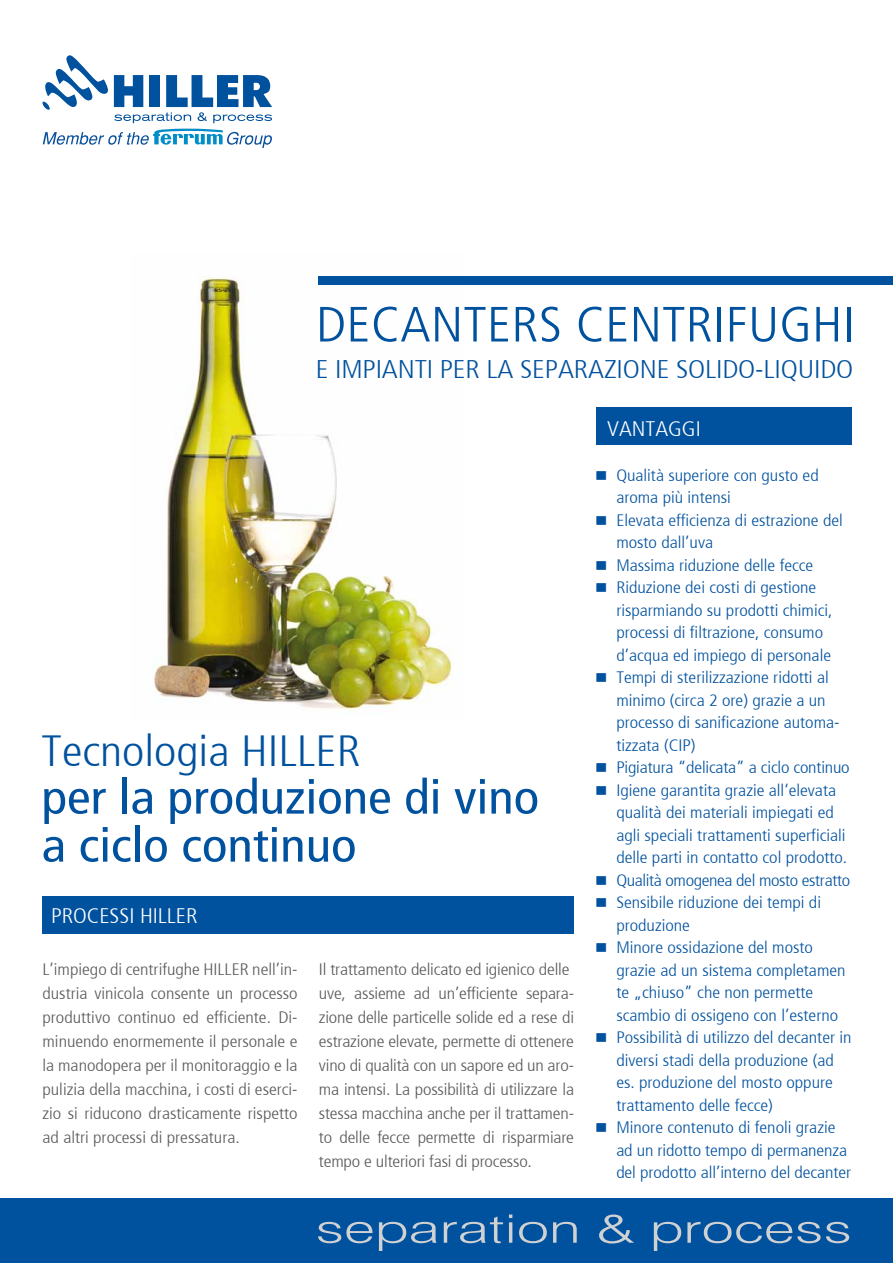
<style>
.page{position:relative;width:893px;height:1263px;background:#fff}
.page>*{position:absolute;margin:0;border:0;box-sizing:border-box;transform-origin:0 0}
.t1{font:300 49.5px "Fruti Cond";letter-spacing:.005em;color:#00519e;scale:1.1 1}
.t2{font:48px/48px "Fruti Cond Normal";color:#00519e;scale:1.1 1}
.t3{font:300 43.5px "Fruti Cond";color:#00519e;scale:1.1 1}
.t4{font:300 25.5px "Fruti Cond";letter-spacing:-.005em;color:#00519e;scale:1.13 1}
.t5{font:300 21px "Fruti Cond";color:#fff;scale:1.1 1}
.t6{font:300 16.5px/22.5px "Fruti Cond";color:#00519e;scale:1.1 1}
.t7{font:300 16.5px/24px "Fruti Cond";letter-spacing:-.01em;color:#58585a;text-align:justify;scale:1.1 1}
.t8{font:300 16.5px "Fruti Cond";letter-spacing:-.02em;color:#00519e;scale:1.1 1}
</style>
<div class="page">
<img style="left:154px;top:276px;width:309px;height:437px">
<div style="left:0;top:1199px;width:893px;height:64px;background:#00519e"></div>
<div style="left:596px;top:407px;width:255px;height:38px;background:#00519e"></div>
<div style="left:43px;top:896px;width:531px;height:38px;background:#00519e"></div>
<svg style="left:318px;top:1214px;width:531px;height:37px"></svg>
<div style="left:319px;top:276px;width:574px;height:8px;background:#00519e"></div>
<svg style="left:42px;top:55px;width:230px;height:93px"></svg>
<h1 class="t1" style="left:316px;top:296px;width:491px">DECANTERS CENTRIFUGHI</h1>
<h3 class="t4" style="left:316px;top:354px;width:477px">E IMPIANTI PER LA SEPARAZIONE SOLIDO-LIQUIDO</h3>
<h3 class="t3" style="left:42px;top:726px;width:292px">Tecnologia HILLER</h3>
<h2 class="t2" style="left:42px;top:773px;width:454px">per la produzione di vino a ciclo continuo</h2>
<p class="t5" style="left:51px;top:904px;width:135px">PROCESSI HILLER</p>
<p class="t7" style="left:43px;top:958px;width:233px">L’impiego di centrifughe HILLER nell’in&shy;dustria vinicola consente un processo produttivo continuo ed efficiente. Di&shy;minuendo enormemente il personale e la manodopera per il monitoraggio e la pulizia della macchina, i costi di eserci&shy;zio si riducono drasticamente rispetto ad altri processi di pressatura.</p>
<p class="t7" style="left:319px;top:958px;width:233px;text-align:left">Il trattamento delicato ed igienico delle uve, assieme ad un’efficiente separa&shy;zione delle particelle solide ed a rese di estrazione elevate, permette di ottenere vino di qualità con un sapore ed un aro&shy;ma intensi. La possibilità di utilizzare la stessa macchina anche per il trattamen&shy;to delle fecce permette di risparmiare tempo e ulteriori fasi di processo.</p>
<p class="t5" style="left:607px;top:416px;width:87px">VANTAGGI</p>
<p class="t6" style="left:616px;top:464px;width:185px;text-indent:-21px">■ Qualità superiore con gusto ed aroma più intensi</p>
<p class="t6" style="left:616px;top:509px;width:207px;text-indent:-21px">■ Elevata efficienza di estrazione del mosto dall’uva</p>
<p class="t6" style="left:595px;top:554px;width:200px">■ Massima riduzione delle fecce</p>
<p class="t6" style="left:616px;top:576px;width:198px;text-indent:-21px">■ Riduzione dei costi di gestione risparmiando su prodotti chimici, processi di filtrazione, consumo d’acqua ed impiego di personale</p>
<p class="t6" style="left:616px;top:666px;width:204px;text-indent:-21px">■ Tempi di sterilizzazione ridotti al minimo (circa 2 ore) grazie a un processo di sanificazione automa&shy;tizzata (CIP)</p>
<p class="t6" style="left:595px;top:756px;width:233px">■ Pigiatura “delicata” a ciclo continuo</p>
<p class="t6" style="left:616px;top:779px;width:211px;text-indent:-21px">■ Igiene garantita grazie all‘elevata qualità dei materiali impiegati ed agli speciali trattamenti superficiali delle parti in contatto col prodotto.</p>
<p class="t8" style="left:595px;top:870px;width:233px">■ Qualità omogenea del mosto estratto</p>
<p class="t6" style="left:616px;top:891px;width:188px;text-indent:-21px">■ Sensibile riduzione dei tempi di produzione</p>
<p class="t6" style="left:616px;top:936px;width:210px;text-indent:-21px">■ Minore ossidazione del mosto grazie ad un sistema completamen te „chiuso” che non permette scambio di ossigeno con l’esterno</p>
<p class="t6" style="left:616px;top:1026px;width:215px;text-indent:-21px">■ Possibilità di utilizzo del decanter in diversi stadi della produzione (ad es. produzione del mosto oppure trattamento delle fecce)</p>
<p class="t6" style="left:616px;top:1116px;width:215px;text-indent:-21px">■ Minore contenuto di fenoli grazie ad un ridotto tempo di permanenza del prodotto all’interno del decanter</p>
</div>
